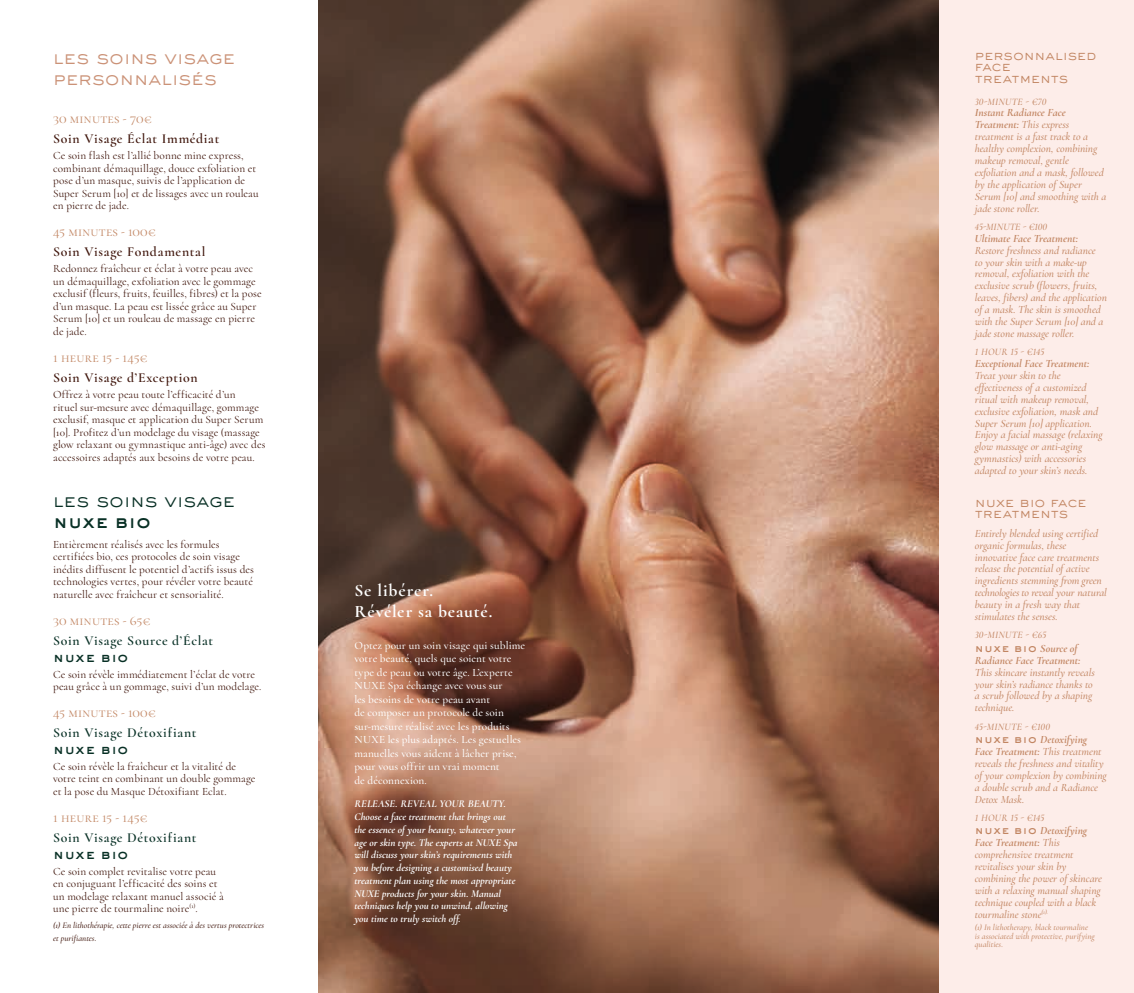
<style>
.page{position:relative;width:1134px;height:993px;background:#fff}
.page>*{position:absolute;margin:0;border:0;box-sizing:border-box;transform-origin:0 0}
.t1{font:300 18.75px/21.2px "Sackers Gothic Std";letter-spacing:-.01em;color:#cb9277}
.t2{font:300 18.75px "Sackers Gothic Std";letter-spacing:-.01em;color:#083025}
.t3{font:800 18.75px "Sackers Gothic Std";letter-spacing:-.01em;color:#083025}
.t4{font:700 17.5px/21px "Cormorant";letter-spacing:.05em;color:#fff}
.t5{font:13.75px "Cormorant";letter-spacing:.02em;color:#c28663}
.t6{font:600 13.75px "Cormorant";letter-spacing:.05em;color:#3e140a}
.t7{font:600 13.75px "Cormorant";letter-spacing:.05em;color:#083025}
.t8{font:300 13.75px/11.2px "Sackers Gothic Std";letter-spacing:-.015em;color:#c28663}
.t9{font:800 13.75px "Sackers Gothic Std";letter-spacing:.03em;color:#083025}
.t10{font:italic 500 11.25px/11.9px "Cormorant";letter-spacing:-.005em;color:#c28663}
.t11{font:11.25px/12.5px "Cormorant";letter-spacing:.01em;color:#3e140a}
.t12{font:500 11.25px/13.5px "Cormorant";letter-spacing:.005em;color:#fff}
.t13{font:italic 700 11.25px/11.9px "Cormorant";color:#c28663}
.t14{font:italic 700 10.62px/12.8px "Cormorant";color:#fff}
.t15{font:italic 500 10px "Cormorant";letter-spacing:.015em;color:#c28663}
.t16{font:italic 500 8.75px/8.8px "Cormorant";letter-spacing:.005em;color:#c28663}
.t17{font:italic 500 8.75px/12.5px "Cormorant";letter-spacing:.005em;color:#3e140a}
.s1{font-weight:700}
.s2{font-family:"Sackers Gothic Std";font-weight:800;font-style:normal}
</style>
<div class="page">
<img style="left:319px;top:0;width:620px;height:992px">
<div style="left:939px;top:0;width:195px;height:992px;background:#fdede9"></div>
<h1 class="t1" style="left:53px;top:46px;width:184px">les soins visage personnalisés</h1>
<p class="t5" style="left:53px;top:110px;width:100px">30 minutes - 70€</p>
<p class="t6" style="left:53px;top:130px;width:168px">Soin Visage Éclat Immédiat</p>
<p class="t11" style="left:53px;top:149px;width:207px">Ce soin flash est l’allié bonne mine express, combinant démaquillage, douce exfoliation et pose d’un masque, suivis de l’application de Super Serum [10] et de lissages avec un rouleau en pierre de jade.</p>
<p class="t5" style="left:53px;top:223px;width:104px">45 minutes - 100€</p>
<p class="t6" style="left:53px;top:243px;width:154px">Soin Visage Fondamental</p>
<p class="t11" style="left:53px;top:262px;width:210px">Redonnez fraîcheur et éclat à votre peau avec un démaquillage, exfoliation avec le gommage exclusif (fleurs, fruits, feuilles, fibres) et la pose d’un masque. La peau est lissée grâce au Super Serum [10] et un rouleau de massage en pierre de jade.</p>
<p class="t5" style="left:53px;top:349px;width:96px">1 heure 15 - 145€</p>
<p class="t6" style="left:53px;top:369px;width:146px">Soin Visage d’Exception</p>
<p class="t11" style="left:53px;top:388px;width:214px">Offrez à votre peau toute l’efficacité d’un<br>rituel sur-mesure avec démaquillage, gommage exclusif, masque et application du Super Serum [10]. Profitez d’un modelage du visage (massage glow relaxant ou gymnastique anti-âge) avec des accessoires adaptés aux besoins de votre peau.</p>
<h1 class="t2" style="left:53px;top:487px;width:184px">les soins visage</h1>
<h1 class="t3" style="left:53px;top:508px;width:100px">nuxe bio</h1>
<p class="t11" style="left:53px;top:537px;width:202px">Entièrement réalisés avec les formules certifiées bio, ces protocoles de soin visage inédits diffusent le potentiel d’actifs issus des technologies vertes, pour révéler votre beauté naturelle avec fraîcheur et sensorialité.</p>
<p class="t5" style="left:53px;top:612px;width:99px">30 minutes - 65€</p>
<p class="t7" style="left:53px;top:632px;width:161px">Soin Visage Source d’Éclat</p>
<p class="t9" style="left:53px;top:647px;width:77px">nuxe bio</p>
<p class="t11" style="left:53px;top:667px;width:210px">Ce soin révèle immédiatement l’éclat de votre peau grâce à un gommage, suivi d’un modelage.</p>
<p class="t5" style="left:53px;top:704px;width:104px">45 minutes - 100€</p>
<p class="t7" style="left:53px;top:724px;width:145px">Soin Visage Détoxifiant</p>
<p class="t9" style="left:53px;top:739px;width:77px">nuxe bio</p>
<p class="t11" style="left:53px;top:759px;width:204px">Ce soin révèle la fraîcheur et la vitalité de votre teint en combinant un double gommage et la pose du Masque Détoxifiant Eclat.</p>
<p class="t5" style="left:53px;top:809px;width:96px">1 heure 15 - 145€</p>
<p class="t7" style="left:53px;top:828px;width:145px">Soin Visage Détoxifiant</p>
<p class="t9" style="left:53px;top:844px;width:77px">nuxe bio</p>
<p class="t11" style="left:53px;top:864px;width:172px">Ce soin complet revitalise votre peau en conjuguant l’efficacité des soins et un modelage relaxant manuel associé à une pierre de tourmaline noire<sup>(1)</sup>.</p>
<p class="t17" style="left:53px;top:918px;width:213px">(1) En lithothérapie, cette pierre est associée à des vertus protectrices et purifiantes.</p>
<h2 class="t4" style="left:354px;top:580px;width:140px">Se libérer.<br>Révéler sa beauté.</h2>
<p class="t12" style="left:354px;top:638px;width:172px">Optez pour un soin visage qui sublime votre beauté, quels que soient votre type de peau ou votre âge. L’experte<br>NUXE Spa échange avec vous sur<br>les besoins de votre peau avant<br>de composer un protocole de soin sur-mesure réalisé avec les produits<br>NUXE les plus adaptés. Les gestuelles manuelles vous aident à lâcher prise, pour vous offrir un vrai moment<br>de déconnexion.</p>
<p class="t14" style="left:354px;top:797px;width:165px">RELEASE. REVEAL YOUR BEAUTY.<br>Choose a face treatment that brings out the essence of your beauty, whatever your age or skin type. The experts at NUXE Spa will discuss your skin’s requirements with you before designing a customised beauty treatment plan using the most appropriate NUXE products for your skin. Manual techniques help you to unwind, allowing you time to truly switch off.</p>
<p class="t8" style="left:975px;top:49px;width:124px">personnalised face treatments</p>
<p class="t15" style="left:975px;top:95px;width:73px">30-MINUTE - €70</p>
<p class="t10" style="left:975px;top:107px;width:133px"><span class="s1">Instant Radiance Face<br>Treatment:</span> This express treatment is a fast track to a healthy complexion, combining makeup removal, gentle exfoliation and a mask, followed by the application of Super<br>Serum [10] and smoothing with a jade stone roller.</p>
<p class="t15" style="left:975px;top:220px;width:74px">45-MINUTE - €100</p>
<p class="t13" style="left:975px;top:232px;width:105px">Ultimate Face Treatment:</p>
<p class="t10" style="left:975px;top:244px;width:134px">Restore freshness and radiance<br>to your skin with a make-up removal, exfoliation with the exclusive scrub (flowers, fruits, leaves, fibers) and the application of a mask. The skin is smoothed with the Super Serum [10] and a jade stone massage roller.</p>
<p class="t15" style="left:975px;top:346px;width:71px">1 HOUR 15 - €145</p>
<p class="t13" style="left:975px;top:357px;width:116px">Exceptional Face Treatment:</p>
<p class="t10" style="left:975px;top:369px;width:129px">Treat your skin to the effectiveness of a customized ritual with makeup removal, exclusive exfoliation, mask and<br>Super Serum [10] application.<br>Enjoy a facial massage (relaxing glow massage or anti-aging gymnastics) with accessories adapted to your skin’s needs.</p>
<p class="t8" style="left:975px;top:495px;width:114px">nuxe bio face treatments</p>
<p class="t10" style="left:975px;top:527px;width:134px">Entirely blended using certified organic formulas, these innovative face care treatments release the potential of active ingredients stemming from green technologies to reveal your natural beauty in a fresh way that stimulates the senses.</p>
<p class="t15" style="left:975px;top:629px;width:73px">30-MINUTE - €65</p>
<p class="t13" style="left:975px;top:642px;width:107px"><span class="s2">nuxe bio</span> Source of<br>Radiance Face Treatment:</p>
<p class="t10" style="left:975px;top:666px;width:121px">This skincare instantly reveals your skin’s radiance thanks to a scrub followed by a shaping technique.</p>
<p class="t15" style="left:975px;top:720px;width:77px">45-MINUTE - €100</p>
<p class="t10" style="left:975px;top:733px;width:133px"><span class="s2">nuxe bio</span> <span class="s1">Detoxifying<br>Face Treatment:</span> This treatment reveals the freshness and vitality of your complexion by combining a double scrub and a Radiance<br>Detox Mask.</p>
<p class="t15" style="left:975px;top:811px;width:71px">1 HOUR 15 - €145</p>
<p class="t10" style="left:975px;top:824px;width:129px"><span class="s2">nuxe bio</span> <span class="s1">Detoxifying<br>Face Treatment:</span> This comprehensive treatment revitalises your skin by combining the power of skincare with a relaxing manual shaping technique coupled with a black tourmaline stone<sup>(1).</sup></p>
<p class="t16" style="left:975px;top:922px;width:122px">(1) In lithotherapy, black tourmaline is associated with protective, purifying qualities.</p>
</div>
